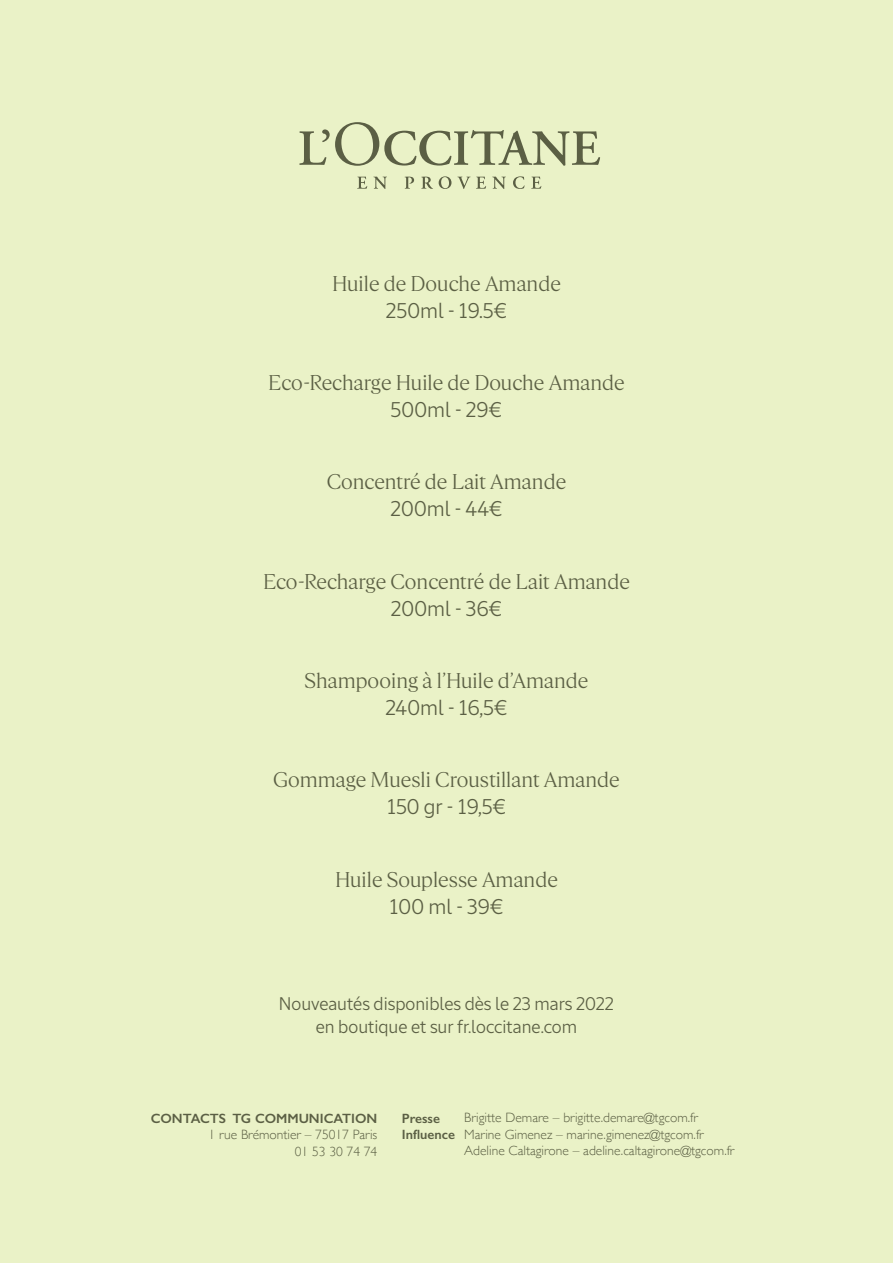
<style>
.page{position:relative;width:893px;height:1263px;background:#eaf2c7}
.page>*{position:absolute;margin:0;border:0;box-sizing:border-box;transform-origin:0 0}
.t1{font:21px "L Occitane Serif";color:#5b5f44}
.t2{font:21px "L Occitane Sans";color:#5b5f44}
.t3{font:18px "L Occitane Sans";color:#5b5f44}
.t4{font:300 13.5px "Gill Sans";color:#5b5f44}
.t5{font:600 13.5px "Gill Sans";color:#5b5f44}
</style>
<div class="page">
<svg style="left:299px;top:122px;width:301px;height:44px"></svg>
<svg style="left:357px;top:177px;width:10px;height:12px"></svg>
<svg style="left:373px;top:177px;width:14px;height:12px"></svg>
<svg style="left:405px;top:177px;width:9px;height:12px"></svg>
<svg style="left:421px;top:177px;width:12px;height:12px"></svg>
<svg style="left:439px;top:176px;width:12px;height:13px"></svg>
<svg style="left:457px;top:177px;width:13px;height:12px"></svg>
<svg style="left:476px;top:177px;width:10px;height:12px"></svg>
<svg style="left:492px;top:177px;width:14px;height:12px"></svg>
<svg style="left:513px;top:176px;width:12px;height:13px"></svg>
<svg style="left:531px;top:177px;width:10px;height:12px"></svg>
<p class="t1" style="left:332px;top:271px;width:230px">Huile de Douche Amande</p>
<p class="t2" style="left:386px;top:298px;width:123px">250ml - 19.5€</p>
<p class="t1" style="left:268px;top:370px;width:358px">Eco-Recharge Huile de Douche Amande</p>
<p class="t2" style="left:391px;top:397px;width:113px">500ml - 29€</p>
<p class="t1" style="left:327px;top:470px;width:241px">Concentré de Lait Amande</p>
<p class="t2" style="left:391px;top:497px;width:113px">200ml - 44€</p>
<p class="t1" style="left:263px;top:569px;width:368px">Eco-Recharge Concentré de Lait Amande</p>
<p class="t2" style="left:391px;top:596px;width:113px">200ml - 36€</p>
<p class="t1" style="left:305px;top:668px;width:285px">Shampooing à l’Huile d’Amande</p>
<p class="t2" style="left:386px;top:695px;width:123px">240ml - 16,5€</p>
<p class="t1" style="left:273px;top:767px;width:348px">Gommage Muesli Croustillant Amande</p>
<p class="t2" style="left:387px;top:794px;width:120px">150 gr - 19,5€</p>
<p class="t1" style="left:335px;top:867px;width:224px">Huile Souplesse Amande</p>
<p class="t2" style="left:390px;top:894px;width:115px">100 ml - 39€</p>
<p class="t3" style="left:279px;top:993px;width:337px">Nouveautés disponibles dès le 23 mars 2022</p>
<p class="t3" style="left:316px;top:1016px;width:263px">en boutique et sur fr.loccitane.com</p>
<p class="t5" style="left:151px;top:1110px;width:228px">CONTACTS TG COMMUNICATION</p>
<p class="t4" style="left:209px;top:1124px;width:170px">1 rue Brémontier – 75017 Paris</p>
<p class="t4" style="left:295px;top:1140px;width:84px">01 53 30 74 74</p>
<p class="t5" style="left:402px;top:1110px;width:40px">Presse</p>
<p class="t5" style="left:402px;top:1126px;width:55px">Influence</p>
<p class="t4" style="left:464px;top:1107px;width:235px">Brigitte Demare – brigitte.demare@tgcom.fr</p>
<p class="t4" style="left:464px;top:1123px;width:241px">Marine Gimenez – marine.gimenez@tgcom.fr</p>
<p class="t4" style="left:464px;top:1140px;width:272px">Adeline Caltagirone – adeline.caltagirone@tgcom.fr</p>
</div>
